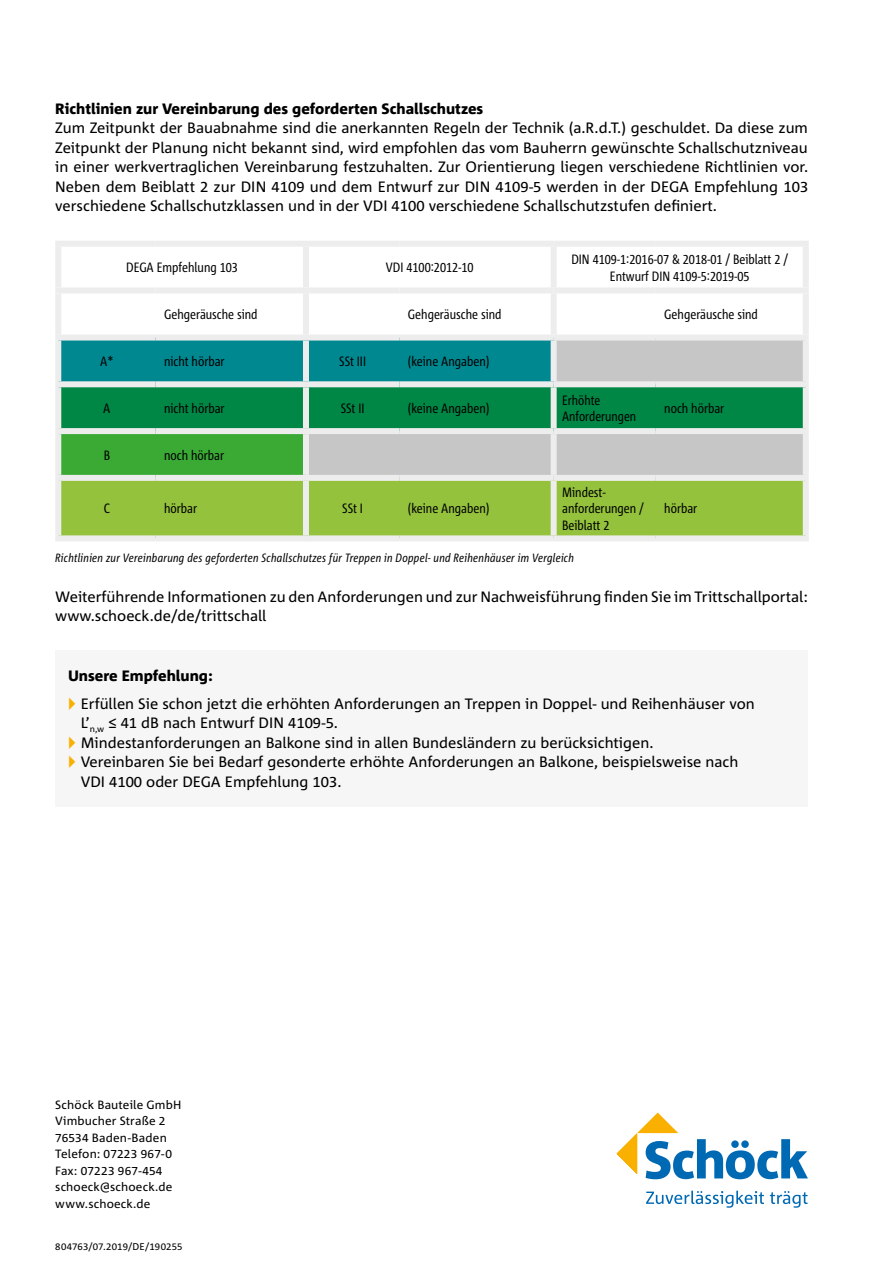
<style>
.page{position:relative;width:893px;height:1263px;background:#fff}
.page>*{position:absolute;margin:0;border:0;box-sizing:border-box;transform-origin:0 0}
.t1{font:15px/19.5px "Corpid Schoeck";color:#000}
.t2{font:800 15px "Corpid Schoeck";color:#000}
.t3{font:condensed 13.5px/16.5px "Corpid Schoeck";color:#000}
.t4{font:12px/16.5px "Corpid Schoeck";letter-spacing:.015em;color:#000}
.t5{font:italic condensed 12px "Corpid Schoeck";letter-spacing:.02em;color:#000}
.t6{font:9.75px "Corpid Schoeck";letter-spacing:.02em;color:#000}
.s1{font-weight:800}
.s2{color:#f9b000}
</style>
<div class="page">
<svg style="left:617px;top:1112px;width:191px;height:67px"></svg>
<svg style="left:646px;top:1191px;width:118px;height:17px"></svg>
<svg style="left:770px;top:1191px;width:38px;height:17px"></svg>
<div style="left:55px;top:650px;width:753px;height:156px;background:#f6f6f6"></div>
<svg style="left:61px;top:341px;width:742px;height:194px;background:#60aa6b"></svg>
<div style="left:55px;top:241px;width:101px;height:6px;background:#ededed"></div>
<div style="left:55px;top:247px;width:6px;height:40px;background:#ededed"></div>
<div style="left:156px;top:241px;width:150px;height:6px;background:#ededed"></div>
<div style="left:306px;top:241px;width:93px;height:6px;background:#ededed"></div>
<div style="left:303px;top:247px;width:6px;height:40px;background:#ededed"></div>
<div style="left:399px;top:241px;width:155px;height:6px;background:#ededed"></div>
<div style="left:554px;top:241px;width:102px;height:6px;background:#ededed"></div>
<div style="left:551px;top:247px;width:6px;height:40px;background:#ededed"></div>
<div style="left:656px;top:241px;width:153px;height:6px;background:#ededed"></div>
<div style="left:803px;top:247px;width:6px;height:40px;background:#ededed"></div>
<div style="left:55px;top:287px;width:101px;height:6px;background:#ededed"></div>
<div style="left:55px;top:293px;width:6px;height:42px;background:#ededed"></div>
<div style="left:156px;top:287px;width:150px;height:6px;background:#ededed"></div>
<div style="left:306px;top:287px;width:93px;height:6px;background:#ededed"></div>
<div style="left:303px;top:293px;width:6px;height:42px;background:#ededed"></div>
<div style="left:399px;top:287px;width:155px;height:6px;background:#ededed"></div>
<div style="left:554px;top:287px;width:102px;height:6px;background:#ededed"></div>
<div style="left:551px;top:293px;width:6px;height:42px;background:#ededed"></div>
<div style="left:656px;top:287px;width:153px;height:6px;background:#ededed"></div>
<div style="left:803px;top:293px;width:6px;height:42px;background:#ededed"></div>
<div style="left:55px;top:335px;width:101px;height:6px;background:#ededed"></div>
<div style="left:55px;top:341px;width:6px;height:40px;background:#ededed"></div>
<div style="left:156px;top:335px;width:150px;height:6px;background:#ededed"></div>
<div style="left:306px;top:335px;width:93px;height:6px;background:#ededed"></div>
<div style="left:303px;top:341px;width:6px;height:40px;background:#ededed"></div>
<div style="left:399px;top:335px;width:155px;height:6px;background:#ededed"></div>
<div style="left:554px;top:335px;width:102px;height:6px;background:#ededed"></div>
<div style="left:551px;top:341px;width:6px;height:40px;background:#ededed"></div>
<div style="left:656px;top:335px;width:153px;height:6px;background:#ededed"></div>
<div style="left:803px;top:341px;width:6px;height:40px;background:#ededed"></div>
<div style="left:55px;top:381px;width:101px;height:6px;background:#ededed"></div>
<div style="left:55px;top:387px;width:6px;height:41px;background:#ededed"></div>
<div style="left:156px;top:381px;width:150px;height:6px;background:#ededed"></div>
<div style="left:306px;top:381px;width:93px;height:6px;background:#ededed"></div>
<div style="left:303px;top:387px;width:6px;height:41px;background:#ededed"></div>
<div style="left:399px;top:381px;width:155px;height:6px;background:#ededed"></div>
<div style="left:554px;top:381px;width:102px;height:6px;background:#ededed"></div>
<div style="left:551px;top:387px;width:6px;height:41px;background:#ededed"></div>
<div style="left:656px;top:381px;width:153px;height:6px;background:#ededed"></div>
<div style="left:803px;top:387px;width:6px;height:41px;background:#ededed"></div>
<div style="left:55px;top:428px;width:101px;height:6px;background:#ededed"></div>
<div style="left:55px;top:434px;width:6px;height:41px;background:#ededed"></div>
<div style="left:156px;top:428px;width:150px;height:6px;background:#ededed"></div>
<div style="left:306px;top:428px;width:93px;height:6px;background:#ededed"></div>
<div style="left:303px;top:434px;width:6px;height:41px;background:#ededed"></div>
<div style="left:399px;top:428px;width:155px;height:6px;background:#ededed"></div>
<div style="left:554px;top:428px;width:102px;height:6px;background:#ededed"></div>
<div style="left:551px;top:434px;width:6px;height:41px;background:#ededed"></div>
<div style="left:656px;top:428px;width:153px;height:6px;background:#ededed"></div>
<div style="left:803px;top:434px;width:6px;height:41px;background:#ededed"></div>
<div style="left:55px;top:475px;width:101px;height:6px;background:#ededed"></div>
<div style="left:55px;top:481px;width:6px;height:54px;background:#ededed"></div>
<div style="left:156px;top:475px;width:150px;height:6px;background:#ededed"></div>
<div style="left:306px;top:475px;width:93px;height:6px;background:#ededed"></div>
<div style="left:303px;top:481px;width:6px;height:54px;background:#ededed"></div>
<div style="left:399px;top:475px;width:155px;height:6px;background:#ededed"></div>
<div style="left:554px;top:475px;width:102px;height:6px;background:#ededed"></div>
<div style="left:551px;top:481px;width:6px;height:54px;background:#ededed"></div>
<div style="left:656px;top:475px;width:153px;height:6px;background:#ededed"></div>
<div style="left:803px;top:481px;width:6px;height:54px;background:#ededed"></div>
<div style="left:55px;top:535px;width:101px;height:6px;background:#ededed"></div>
<div style="left:156px;top:535px;width:150px;height:6px;background:#ededed"></div>
<div style="left:306px;top:535px;width:93px;height:6px;background:#ededed"></div>
<div style="left:399px;top:535px;width:155px;height:6px;background:#ededed"></div>
<div style="left:554px;top:535px;width:102px;height:6px;background:#ededed"></div>
<div style="left:656px;top:535px;width:153px;height:6px;background:#ededed"></div>
<p class="t2" style="left:55px;top:99px;width:429px">Richtlinien zur Vereinbarung des geforderten Schallschutzes</p>
<p class="t1" style="left:55px;top:118px;width:754px;text-align:justify">Zum Zeitpunkt der Bauabnahme sind die anerkannten Regeln der Technik (a.R.d.T.) geschuldet. Da diese zum Zeitpunkt der Planung nicht bekannt sind, wird empfohlen das vom Bauherrn gewünschte Schallschutzniveau in einer werkvertraglichen Vereinbarung festzuhalten. Zur Orientierung liegen verschiedene Richtlinien vor.<br>Neben dem Beiblatt 2 zur DIN 4109 und dem Entwurf zur DIN 4109-5 werden in der DEGA Empfehlung 103 verschiedene Schallschutzklassen und in der VDI 4100 verschiedene Schallschutzstufen definiert.</p>
<p class="t3" style="left:126px;top:259px;width:113px">DEGA Empfehlung 103</p>
<p class="t3" style="left:386px;top:259px;width:89px">VDI 4100:2012-10</p>
<p class="t3" style="left:571px;top:251px;width:218px;text-align:center">DIN 4109-1:2016-07 &amp; 2018-01 / Beiblatt 2 /<br>Entwurf DIN 4109-5:2019-05</p>
<p class="t3" style="left:164px;top:306px;width:95px">Gehgeräusche sind</p>
<p class="t3" style="left:408px;top:306px;width:95px">Gehgeräusche sind</p>
<p class="t3" style="left:664px;top:306px;width:95px">Gehgeräusche sind</p>
<p class="t3" style="left:100px;top:353px;width:15px">A*</p>
<p class="t3" style="left:164px;top:353px;width:62px">nicht hörbar</p>
<p class="t3" style="left:339px;top:353px;width:28px">SSt III</p>
<p class="t3" style="left:408px;top:353px;width:83px">(keine Angaben)</p>
<p class="t3" style="left:103px;top:400px;width:9px">A</p>
<p class="t3" style="left:164px;top:400px;width:62px">nicht hörbar</p>
<p class="t3" style="left:341px;top:400px;width:25px">SSt II</p>
<p class="t3" style="left:408px;top:400px;width:83px">(keine Angaben)</p>
<p class="t3" style="left:562px;top:392px;width:76px">Erhöhte<br>Anforderungen</p>
<p class="t3" style="left:664px;top:400px;width:62px">noch hörbar</p>
<p class="t3" style="left:104px;top:447px;width:8px">B</p>
<p class="t3" style="left:164px;top:447px;width:62px">noch hörbar</p>
<p class="t3" style="left:104px;top:500px;width:8px">C</p>
<p class="t3" style="left:164px;top:500px;width:35px">hörbar</p>
<p class="t3" style="left:342px;top:500px;width:22px">SSt I</p>
<p class="t3" style="left:408px;top:500px;width:83px">(keine Angaben)</p>
<p class="t3" style="left:562px;top:484px;width:83px">Mindest&shy;anforderungen /<br>Beiblatt 2</p>
<p class="t3" style="left:664px;top:500px;width:35px">hörbar</p>
<p class="t5" style="left:55px;top:550px;width:520px">Richtlinien zur Vereinbarung des geforderten Schallschutzes für Treppen in Doppel- und Reihenhäuser im Vergleich</p>
<p class="t1" style="left:55px;top:586px;width:754px">Weiterführende Informationen zu den Anforderungen und zur Nachweisführung finden Sie im Trittschallportal: www.schoeck.de/de/trittschall</p>
<p class="t1" style="left:68px;top:661px;width:688px;line-height:28.2px"><span class="s1">Unsere Empfehlung:<br></span><span class="s2">▶</span> Erfüllen Sie schon jetzt die erhöhten Anforderungen an Treppen in Doppel- und Reihenhäuser von</p>
<p class="t1" style="left:81px;top:713px;width:259px">L’<sub>n,w</sub> ≤ 41 dB nach Entwurf DIN 4109-5.</p>
<p class="t1" style="left:68px;top:733px;width:587px"><span class="s2">▶</span> Mindestanforderungen an Balkone sind in allen Bundesländern zu berücksichtigen.</p>
<p class="t1" style="left:68px;top:752px;width:672px"><span class="s2">▶</span> Vereinbaren Sie bei Bedarf gesonderte erhöhte Anforderungen an Balkone, beispielsweise nach</p>
<p class="t1" style="left:81px;top:772px;width:262px">VDI 4100 oder DEGA Empfehlung 103.</p>
<p class="t4" style="left:55px;top:1096px;width:128px">Schöck Bauteile GmbH<br>Vimbucher Straße 2<br>76534 Baden-Baden<br>Telefon: 07223 967-0<br>Fax: 07223 967-454 schoeck@schoeck.de www.schoeck.de</p>
<p class="t6" style="left:55px;top:1241px;width:129px">804763/07.2019/DE/190255</p>
</div>
